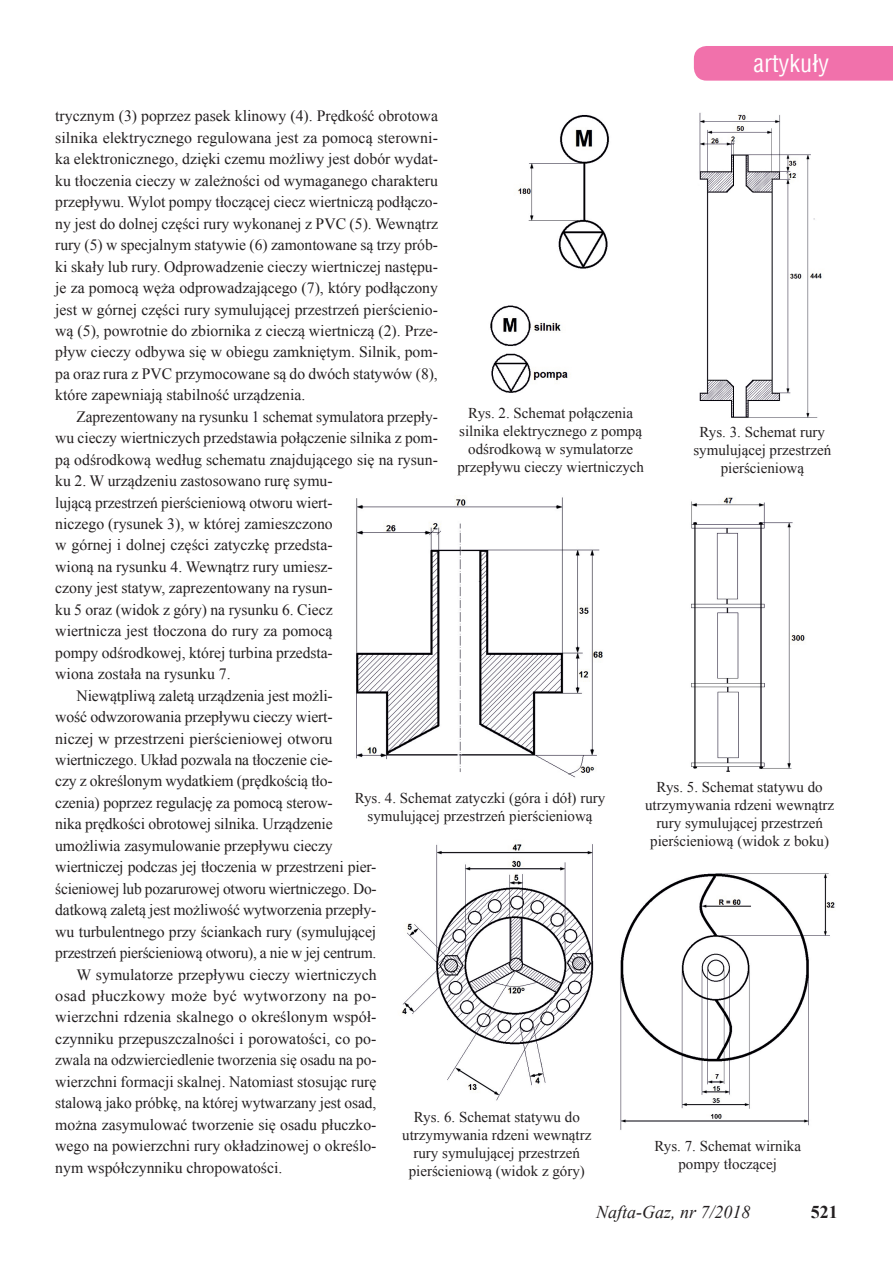
<style>
.page{position:relative;width:893px;height:1263px;background:#fff}
.page>*{position:absolute;margin:0;border:0;box-sizing:border-box;transform-origin:0 0}
.t1{font:24px "Switzerland Condensed";color:#fff}
.t2{font:italic 18px "Times New Roman";color:#231f20}
.t3{font:700 18px "Times New Roman";color:#231f20}
.t4{font:15.75px/21.5px "Times New Roman";letter-spacing:-.005em;color:#231f20;text-align:justify}
.t5{font:15.75px "Times New Roman";letter-spacing:.015em;color:#231f20}
.t6{font:15px/18px "Times New Roman";color:#231f20;text-align:center}
</style>
<div class="page">
<div style="left:694px;top:46px;width:199px;height:35px;background:#f171ab"></div>
<img style="left:490px;top:115px;width:120px;height:278px">
<img style="left:699px;top:112px;width:123px;height:306px">
<img style="left:356px;top:496px;width:247px;height:282px">
<img style="left:401px;top:844px;width:193px;height:257px">
<img style="left:620px;top:873px;width:215px;height:257px">
<img style="left:691px;top:497px;width:115px;height:275px">
<h1 class="t1" style="left:754px;top:48px;width:77px">artykuły</h1>
<p class="t4" style="left:55px;top:105px;width:384px">trycznym (3) poprzez pasek klinowy (4). Prędkość obrotowa silnika elektrycznego regulowana jest za pomocą sterowni&shy;ka elektronicznego, dzięki czemu możliwy jest dobór wydat&shy;ku tłoczenia cieczy w zależności od wymaganego charakteru przepływu. Wylot pompy tłoczącej ciecz wiertniczą podłączo&shy;ny jest do dolnej części rury wykonanej z PVC (5). Wewnątrz rury (5) w specjalnym statywie (6) zamontowane są trzy prób&shy;ki skały lub rury. Odprowadzenie cieczy wiertniczej następu&shy;je za pomocą węża odprowadzającego (7), który podłączony jest w górnej części rury symulującej przestrzeń pierścienio&shy;wą (5), powrotnie do zbiornika z cieczą wiertniczą (2). Prze&shy;pływ cieczy odbywa się w obiegu zamkniętym. Silnik, pom&shy;pa oraz rura z PVC przymocowane są do dwóch statywów (8), które zapewniają stabilność urządzenia.</p>
<p class="t4" style="left:77px;top:405px;width:363px">Zaprezentowany na rysunku 1 schemat symulatora przepły-</p>
<p class="t4" style="left:55px;top:427px;width:384px">wu cieczy wiertniczych przedstawia połączenie silnika z pom-</p>
<p class="t4" style="left:55px;top:448px;width:384px">pą odśrodkową według schematu znajdującego się na rysun-</p>
<p class="t4" style="left:55px;top:470px;width:279px">ku 2. W urządzeniu zastosowano rurę symu-</p>
<p class="t4" style="left:55px;top:491px;width:279px">lującą przestrzeń pierścieniową otworu wiert-</p>
<p class="t4" style="left:55px;top:513px;width:279px">niczego (rysunek 3), w której zamieszczono</p>
<p class="t4" style="left:55px;top:534px;width:279px">w górnej i dolnej części zatyczkę przedsta-</p>
<p class="t4" style="left:55px;top:556px;width:279px">wioną na rysunku 4. Wewnątrz rury umiesz-</p>
<p class="t4" style="left:55px;top:577px;width:279px">czony jest statyw, zaprezentowany na rysun-</p>
<p class="t4" style="left:55px;top:599px;width:279px">ku 5 oraz (widok z góry) na rysunku 6. Ciecz</p>
<p class="t4" style="left:55px;top:620px;width:279px">wiertnicza jest tłoczona do rury za pomocą</p>
<p class="t4" style="left:55px;top:641px;width:279px">pompy odśrodkowej, której turbina przedsta-</p>
<p class="t4" style="left:55px;top:663px;width:177px">wiona została na rysunku 7.</p>
<p class="t4" style="left:77px;top:684px;width:258px">Niewątpliwą zaletą urządzenia jest możli-</p>
<p class="t4" style="left:55px;top:706px;width:279px">wość odwzorowania przepływu cieczy wiert-</p>
<p class="t4" style="left:55px;top:727px;width:279px">niczej w przestrzeni pierścieniowej otworu</p>
<p class="t4" style="left:55px;top:749px;width:279px">wiertniczego. Układ pozwala na tłoczenie cie-</p>
<p class="t4" style="left:55px;top:770px;width:279px">czy z określonym wydatkiem (prędkością tło-</p>
<p class="t4" style="left:55px;top:792px;width:279px">czenia) poprzez regulację za pomocą sterow-</p>
<p class="t4" style="left:55px;top:813px;width:279px">nika prędkości obrotowej silnika. Urządzenie</p>
<p class="t4" style="left:55px;top:834px;width:279px">umożliwia zasymulowanie przepływu cieczy</p>
<p class="t4" style="left:55px;top:856px;width:323px">wiertniczej podczas jej tłoczenia w przestrzeni pier-</p>
<p class="t4" style="left:55px;top:877px;width:323px">ścieniowej lub pozarurowej otworu wiertniczego. Do-</p>
<p class="t4" style="left:55px;top:899px;width:323px">datkową zaletą jest możliwość wytworzenia przepły-</p>
<p class="t4" style="left:55px;top:920px;width:322px">wu turbulentnego przy ściankach rury (symulującej</p>
<p class="t4" style="left:55px;top:942px;width:323px">przestrzeń pierścieniową otworu), a nie w jej centrum.</p>
<p class="t4" style="left:77px;top:963px;width:302px">W symulatorze przepływu cieczy wiertniczych</p>
<p class="t5" style="left:55px;top:985px;width:323px">osad płuczkowy może być wytworzony na po-</p>
<p class="t4" style="left:55px;top:1006px;width:323px">wierzchni rdzenia skalnego o określonym współ-</p>
<p class="t4" style="left:55px;top:1028px;width:323px">czynniku przepuszczalności i porowatości, co po-</p>
<p class="t4" style="left:55px;top:1049px;width:323px">zwala na odzwierciedlenie tworzenia się osadu na po-</p>
<p class="t4" style="left:55px;top:1070px;width:323px">wierzchni formacji skalnej. Natomiast stosując rurę</p>
<p class="t4" style="left:55px;top:1092px;width:323px">stalową jako próbkę, na której wytwarzany jest osad,</p>
<p class="t4" style="left:55px;top:1113px;width:323px">można zasymulować tworzenie się osadu płuczko-</p>
<p class="t4" style="left:55px;top:1135px;width:323px">wego na powierzchni rury okładzinowej o określo-</p>
<p class="t4" style="left:55px;top:1156px;width:229px">nym współczynniku chropowatości.</p>
<p class="t6" style="left:457px;top:403px;width:188px">Rys. 2. Schemat połączenia silnika elektrycznego z pompą odśrodkową w symulatorze przepływu cieczy wiertniczych</p>
<p class="t6" style="left:693px;top:423px;width:139px">Rys. 3. Schemat rury symulującej przestrzeń pierścieniową</p>
<p class="t6" style="left:355px;top:789px;width:252px">Rys. 4. Schemat zatyczki (góra i dół) rury symulującej przestrzeń pierścieniową</p>
<p class="t6" style="left:645px;top:778px;width:191px">Rys. 5. Schemat statywu do utrzymywania rdzeni wewnątrz rury symulującej przestrzeń pierścieniową (widok z boku)</p>
<p class="t6" style="left:402px;top:1108px;width:191px">Rys. 6. Schemat statywu do utrzymywania rdzeni wewnątrz rury symulującej przestrzeń pierścieniową (widok z góry)</p>
<p class="t6" style="left:654px;top:1136px;width:148px">Rys. 7. Schemat wirnika pompy tłoczącej</p>
<p class="t2" style="left:596px;top:1200px;width:156px">Nafta-Gaz, nr 7/2018</p>
<p class="t3" style="left:811px;top:1199px;width:28px">521</p>
</div>
